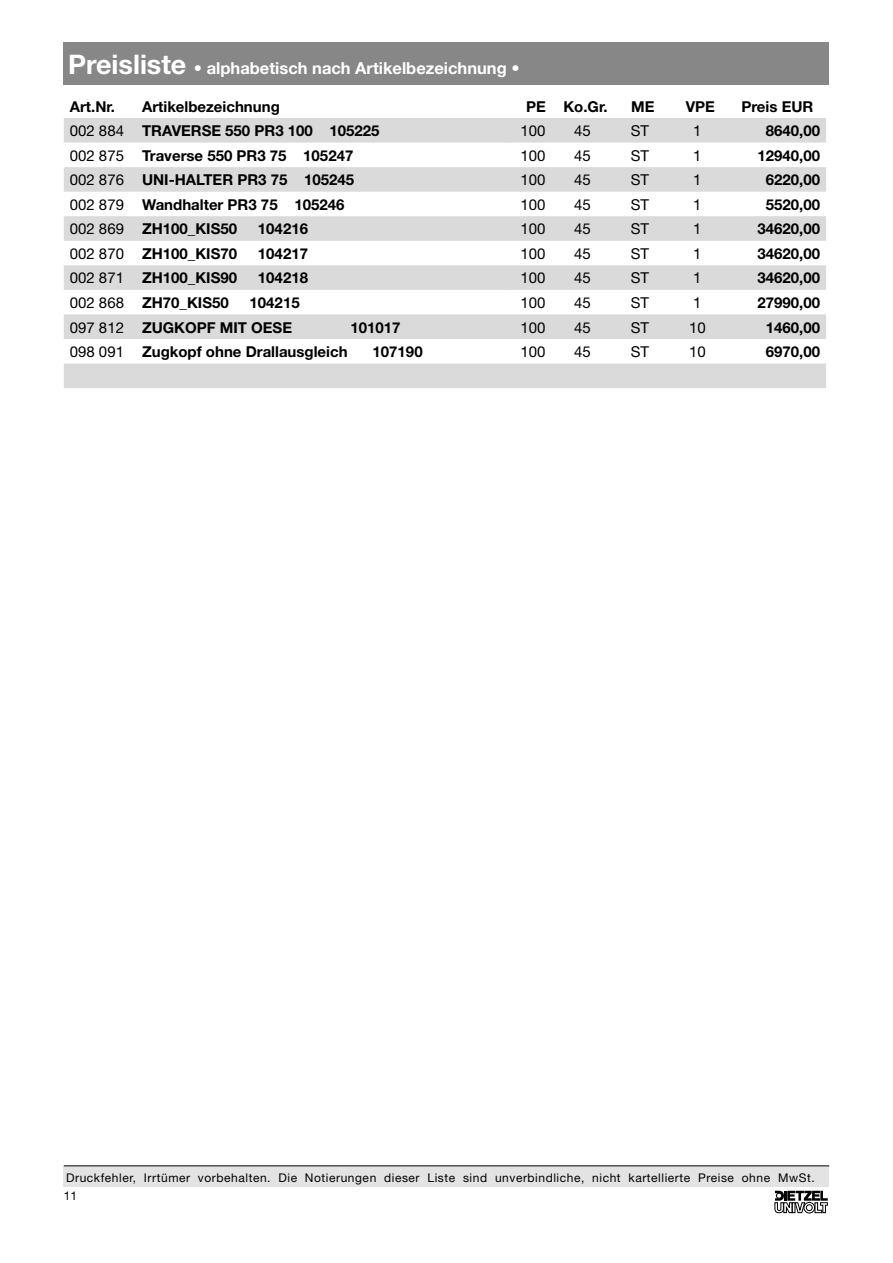
<style>
.page{position:relative;width:893px;height:1263px;background:#fff}
.page>*{position:absolute;margin:0;border:0;box-sizing:border-box;transform-origin:0 0}
.t1{font:700 16.5px "Helvetica Neue";color:#fff}
.t2{font:700 15px "Helvetica Neue";color:#000}
.t3{font:15px "Helvetica Neue";color:#000}
.t4{font:12px "Helvetica Neue";letter-spacing:.045em;color:#000}
.s1{font-size:27px}
.s2{font-weight:400}
</style>
<div class="page">
<div style="left:64px;top:42px;width:765px;height:43px;background:#878787"></div>
<svg style="left:775px;top:1191px;width:53px;height:22px"></svg>
<div style="left:64px;top:1166px;width:765px;height:20px;background:#e3e3e3"></div>
<hr style="left:64px;top:1165px;width:765px;height:1px;background:#000">
<svg style="left:64px;top:118px;width:762px;height:270px;fill:#dadada"></svg>
<p class="t1" style="left:68px;top:58px;width:453px"><span class="s1">Preisliste</span> • alphabetisch nach Artikelbezeichnung •</p>
<p class="t2" style="left:70px;top:97px;width:47px">Art.Nr.</p>
<p class="t2" style="left:142px;top:97px;width:139px">Artikelbezeichnung</p>
<p class="t2" style="left:526px;top:97px;width:83px">PE Ko.Gr.</p>
<p class="t2" style="left:631px;top:97px;width:25px">ME</p>
<p class="t2" style="left:686px;top:97px;width:31px">VPE</p>
<p class="t2" style="left:741px;top:97px;width:73px">Preis EUR</p>
<p class="t2" style="left:70px;top:122px;width:311px"><span class="s2">002 884</span> TRAVERSE 550 PR3 100 105225</p>
<p class="t3" style="left:520px;top:122px;width:27px">100</p>
<p class="t3" style="left:574px;top:122px;width:18px">45</p>
<p class="t3" style="left:631px;top:122px;width:20px">ST</p>
<p class="t3" style="left:693px;top:122px;width:10px">1</p>
<p class="t2" style="left:766px;top:122px;width:56px">8640,00</p>
<p class="t2" style="left:70px;top:146px;width:285px"><span class="s2">002 875</span> Traverse 550 PR3 75 105247</p>
<p class="t3" style="left:520px;top:146px;width:27px">100</p>
<p class="t3" style="left:574px;top:146px;width:18px">45</p>
<p class="t3" style="left:631px;top:146px;width:20px">ST</p>
<p class="t3" style="left:693px;top:146px;width:10px">1</p>
<p class="t2" style="left:757px;top:146px;width:64px">12940,00</p>
<p class="t2" style="left:70px;top:171px;width:286px"><span class="s2">002 876</span> UNI-HALTER PR3 75 105245</p>
<p class="t3" style="left:520px;top:171px;width:27px">100</p>
<p class="t3" style="left:574px;top:171px;width:18px">45</p>
<p class="t3" style="left:631px;top:171px;width:20px">ST</p>
<p class="t3" style="left:693px;top:171px;width:10px">1</p>
<p class="t2" style="left:766px;top:171px;width:56px">6220,00</p>
<p class="t2" style="left:70px;top:195px;width:276px"><span class="s2">002 879</span> Wandhalter PR3 75 105246</p>
<p class="t3" style="left:520px;top:196px;width:27px">100</p>
<p class="t3" style="left:574px;top:196px;width:18px">45</p>
<p class="t3" style="left:631px;top:196px;width:20px">ST</p>
<p class="t3" style="left:693px;top:196px;width:10px">1</p>
<p class="t2" style="left:766px;top:195px;width:56px">5520,00</p>
<p class="t2" style="left:70px;top:220px;width:169px"><span class="s2">002 869</span> ZH100_KIS50</p>
<p class="t2" style="left:258px;top:220px;width:52px">104216</p>
<p class="t3" style="left:520px;top:220px;width:27px">100</p>
<p class="t3" style="left:574px;top:220px;width:18px">45</p>
<p class="t3" style="left:631px;top:220px;width:20px">ST</p>
<p class="t3" style="left:693px;top:220px;width:10px">1</p>
<p class="t2" style="left:757px;top:220px;width:64px">34620,00</p>
<p class="t2" style="left:70px;top:244px;width:169px"><span class="s2">002 870</span> ZH100_KIS70</p>
<p class="t2" style="left:258px;top:244px;width:52px">104217</p>
<p class="t3" style="left:520px;top:245px;width:27px">100</p>
<p class="t3" style="left:574px;top:245px;width:18px">45</p>
<p class="t3" style="left:631px;top:245px;width:20px">ST</p>
<p class="t3" style="left:693px;top:245px;width:10px">1</p>
<p class="t2" style="left:757px;top:244px;width:64px">34620,00</p>
<p class="t2" style="left:70px;top:269px;width:169px"><span class="s2">002 871</span> ZH100_KIS90</p>
<p class="t2" style="left:258px;top:269px;width:52px">104218</p>
<p class="t3" style="left:520px;top:269px;width:27px">100</p>
<p class="t3" style="left:574px;top:269px;width:18px">45</p>
<p class="t3" style="left:631px;top:269px;width:20px">ST</p>
<p class="t3" style="left:693px;top:269px;width:10px">1</p>
<p class="t2" style="left:757px;top:269px;width:64px">34620,00</p>
<p class="t2" style="left:70px;top:293px;width:160px"><span class="s2">002 868</span> ZH70_KIS50</p>
<p class="t2" style="left:250px;top:293px;width:52px">104215</p>
<p class="t3" style="left:520px;top:294px;width:27px">100</p>
<p class="t3" style="left:574px;top:294px;width:18px">45</p>
<p class="t3" style="left:631px;top:294px;width:20px">ST</p>
<p class="t3" style="left:693px;top:294px;width:10px">1</p>
<p class="t2" style="left:757px;top:293px;width:64px">27990,00</p>
<p class="t2" style="left:70px;top:318px;width:224px"><span class="s2">097 812</span> ZUGKOPF MIT OESE</p>
<p class="t2" style="left:350px;top:318px;width:52px">101017</p>
<p class="t3" style="left:520px;top:318px;width:27px">100</p>
<p class="t3" style="left:574px;top:318px;width:18px">45</p>
<p class="t3" style="left:631px;top:318px;width:20px">ST</p>
<p class="t3" style="left:689px;top:318px;width:18px">10</p>
<p class="t2" style="left:766px;top:318px;width:56px">1460,00</p>
<p class="t2" style="left:70px;top:342px;width:279px"><span class="s2">098 091</span> Zugkopf ohne Drallausgleich</p>
<p class="t2" style="left:373px;top:342px;width:52px">107190</p>
<p class="t3" style="left:520px;top:343px;width:27px">100</p>
<p class="t3" style="left:574px;top:343px;width:18px">45</p>
<p class="t3" style="left:631px;top:343px;width:20px">ST</p>
<p class="t3" style="left:689px;top:343px;width:18px">10</p>
<p class="t2" style="left:766px;top:342px;width:56px">6970,00</p>
<p class="t4" style="left:66px;top:1170px;width:750px">Druckfehler, Irrtümer vorbehalten. Die Notierungen dieser Liste sind unverbindliche, nicht kartellierte Preise ohne MwSt.</p>
<p class="t4" style="left:64px;top:1189px;width:15px">11</p>
</div>
